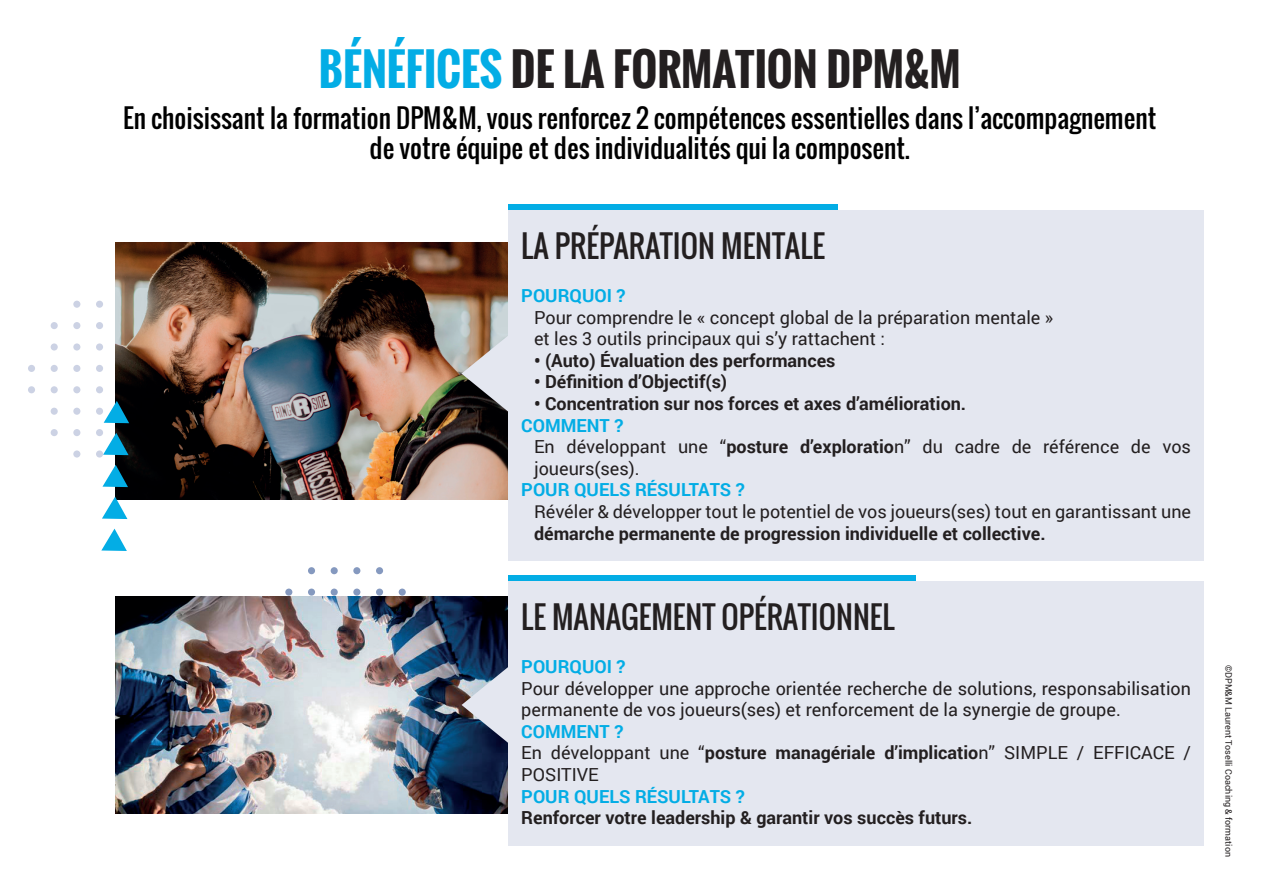
<style>
.page{position:relative;width:1263px;height:893px;background:#fff}
.page>*{position:absolute;margin:0;border:0;box-sizing:border-box;transform-origin:0 0}
.t1{font:700 43.5px "Oswald";color:#231f20}
.t2{font:30px "Oswald";color:#231f20}
.t3{font:25.5px "Oswald";color:#000}
.t4{font:18px/21.6px "Roboto";color:#231f20}
.t5{font:700 18px "Roboto";color:#231f20}
.t6{font:700 18px "Roboto";color:#03ade5}
.t7{font:9px "Roboto";color:#231f20}
.s1{color:#03ade5}
.s2{font-weight:700}
</style>
<div class="page">
<div style="left:73px;top:450px;width:7px;height:8px;background:#ccd2e4;border-radius:50%"></div>
<div style="left:96px;top:450px;width:7px;height:8px;background:#ccd2e4;border-radius:50%"></div>
<div style="left:51px;top:429px;width:7px;height:7px;background:#ccd2e4;border-radius:50%"></div>
<div style="left:73px;top:429px;width:7px;height:7px;background:#ccd2e4;border-radius:50%"></div>
<div style="left:96px;top:429px;width:7px;height:7px;background:#ccd2e4;border-radius:50%"></div>
<div style="left:51px;top:408px;width:7px;height:7px;background:#ccd2e4;border-radius:50%"></div>
<div style="left:73px;top:408px;width:7px;height:7px;background:#ccd2e4;border-radius:50%"></div>
<div style="left:96px;top:408px;width:7px;height:7px;background:#ccd2e4;border-radius:50%"></div>
<div style="left:28px;top:386px;width:7px;height:7px;background:#ccd2e4;border-radius:50%"></div>
<div style="left:51px;top:386px;width:7px;height:7px;background:#ccd2e4;border-radius:50%"></div>
<div style="left:73px;top:386px;width:7px;height:7px;background:#ccd2e4;border-radius:50%"></div>
<div style="left:96px;top:386px;width:7px;height:7px;background:#ccd2e4;border-radius:50%"></div>
<div style="left:28px;top:365px;width:7px;height:7px;background:#ccd2e4;border-radius:50%"></div>
<div style="left:51px;top:365px;width:7px;height:7px;background:#ccd2e4;border-radius:50%"></div>
<div style="left:73px;top:365px;width:7px;height:7px;background:#ccd2e4;border-radius:50%"></div>
<div style="left:96px;top:365px;width:7px;height:7px;background:#ccd2e4;border-radius:50%"></div>
<div style="left:51px;top:343px;width:7px;height:8px;background:#ccd2e4;border-radius:50%"></div>
<div style="left:73px;top:343px;width:7px;height:8px;background:#ccd2e4;border-radius:50%"></div>
<div style="left:96px;top:343px;width:7px;height:8px;background:#ccd2e4;border-radius:50%"></div>
<div style="left:51px;top:322px;width:7px;height:7px;background:#ccd2e4;border-radius:50%"></div>
<div style="left:73px;top:322px;width:7px;height:7px;background:#ccd2e4;border-radius:50%"></div>
<div style="left:96px;top:322px;width:7px;height:7px;background:#ccd2e4;border-radius:50%"></div>
<div style="left:73px;top:301px;width:7px;height:7px;background:#ccd2e4;border-radius:50%"></div>
<div style="left:96px;top:301px;width:7px;height:7px;background:#ccd2e4;border-radius:50%"></div>
<div style="left:285px;top:589px;width:7px;height:7px;background:#8599bf;border-radius:50%"></div>
<div style="left:308px;top:589px;width:7px;height:7px;background:#8599bf;border-radius:50%"></div>
<div style="left:331px;top:589px;width:7px;height:7px;background:#8599bf;border-radius:50%"></div>
<div style="left:353px;top:589px;width:7px;height:7px;background:#8599bf;border-radius:50%"></div>
<div style="left:376px;top:589px;width:7px;height:7px;background:#8599bf;border-radius:50%"></div>
<div style="left:399px;top:589px;width:7px;height:7px;background:#8599bf;border-radius:50%"></div>
<div style="left:308px;top:567px;width:7px;height:7px;background:#8599bf;border-radius:50%"></div>
<div style="left:331px;top:567px;width:7px;height:7px;background:#8599bf;border-radius:50%"></div>
<div style="left:353px;top:567px;width:7px;height:7px;background:#8599bf;border-radius:50%"></div>
<div style="left:376px;top:567px;width:7px;height:7px;background:#8599bf;border-radius:50%"></div>
<div style="left:509px;top:204px;width:329px;height:42px;background:#03ade5"></div>
<div style="left:508px;top:575px;width:408px;height:42px;background:#03ade5"></div>
<img style="left:115px;top:243px;width:393px;height:257px">
<div style="left:508px;top:210px;width:696px;height:350px;background:#e4e7f0"></div>
<img style="left:115px;top:596px;width:393px;height:217px">
<div style="left:508px;top:581px;width:696px;height:265px;background:#e4e7f0"></div>
<svg style="left:461px;top:335px;width:47px;height:77px;background:#a09b9a"></svg>
<svg style="left:462px;top:667px;width:46px;height:76px;background:#8a98ab"></svg>
<svg style="left:101px;top:529px;width:26px;height:22px"></svg>
<svg style="left:102px;top:497px;width:25px;height:22px"></svg>
<svg style="left:103px;top:465px;width:25px;height:22px"></svg>
<svg style="left:103px;top:433px;width:26px;height:22px"></svg>
<svg style="left:104px;top:401px;width:25px;height:22px"></svg>
<p class="t1" style="left:319px;top:37px;width:643px"><span class="s1">BÉNÉFICES</span> DE LA FORMATION DPM&amp;M</p>
<p class="t3" style="left:123px;top:98px;width:1035px">En choisissant la formation DPM&amp;M, vous renforcez 2 compétences essentielles dans l’accompagnement</p>
<p class="t3" style="left:370px;top:129px;width:542px">de votre équipe et des individualités qui la composent.</p>
<p class="t2" style="left:521px;top:223px;width:305px">LA PRÉPARATION MENTALE</p>
<p class="t6" style="left:521px;top:283px;width:106px">POURQUOI ?</p>
<p class="t4" style="left:534px;top:306px;width:521px">Pour comprendre le « concept global de la préparation mentale »</p>
<p class="t4" style="left:534px;top:327px;width:352px">et les 3 outils principaux qui s’y rattachent :</p>
<p class="t5" style="left:534px;top:348px;width:303px">• (Auto) Évaluation des performances</p>
<p class="t5" style="left:534px;top:369px;width:195px">• Définition d’Objectif(s)</p>
<p class="t5" style="left:534px;top:391px;width:434px">• Concentration sur nos forces et axes d’amélioration.</p>
<p class="t6" style="left:521px;top:412px;width:104px">COMMENT ?</p>
<p class="t4" style="left:534px;top:435px;width:658px">En développant une “<span class="s2">posture d’exploratio</span>n” du cadre de référence de vos joueurs(ses).</p>
<p class="t6" style="left:521px;top:477px;width:225px">POUR QUELS RÉSULTATS ?</p>
<p class="t4" style="left:534px;top:500px;width:658px">Révéler &amp; développer tout le potentiel de vos joueurs(ses) tout en garantissant une <span class="s2">démarche permanente de progression individuelle et collective.</span></p>
<p class="t2" style="left:521px;top:594px;width:375px">LE MANAGEMENT OPÉRATIONNEL</p>
<p class="t6" style="left:521px;top:654px;width:106px">POURQUOI ?</p>
<p class="t4" style="left:521px;top:677px;width:671px">Pour développer une approche orientée recherche de solutions, responsabilisation permanente de vos joueurs(ses) et renforcement de la synergie de groupe.</p>
<p class="t6" style="left:521px;top:719px;width:104px">COMMENT ?</p>
<p class="t4" style="left:521px;top:742px;width:671px">En développant une “<span class="s2">posture managériale d’implicatio</span>n” SIMPLE / EFFICACE /<br>POSITIVE</p>
<p class="t6" style="left:521px;top:783px;width:225px">POUR QUELS RÉSULTATS ?</p>
<p class="t5" style="left:521px;top:805px;width:453px">Renforcer votre leadership &amp; garantir vos succès futurs.</p>
<p class="t7" style="left:1235px;top:665px;width:194px;rotate:90deg">©DPM&amp;M Laurent Toselli Coaching &amp; formation</p>
</div>
